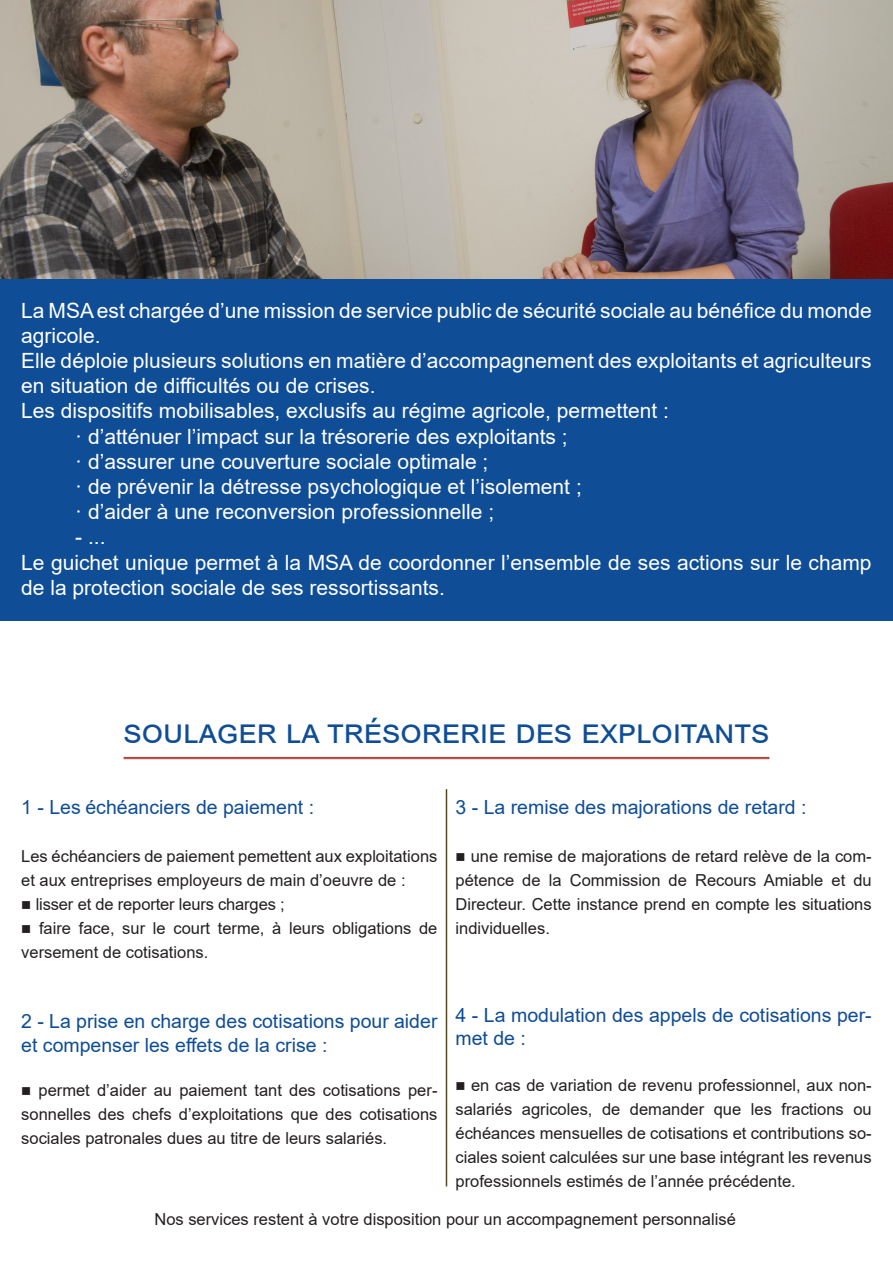
<style>
.page{position:relative;width:893px;height:1263px;background:#fff}
.page>*{position:absolute;margin:0;border:0;box-sizing:border-box;transform-origin:0 0}
.Titre{font:33px "Arial";color:#0f4d96}
.t1{font:21px/25.2px "Arial";color:#fff}
.t2{font:19.5px/23.4px "Arial";color:#0f4d96}
.t3{font:16.5px/24px "Arial";color:#231f20;text-align:justify}
</style>
<div class="page">
<div style="left:0;top:279px;width:893px;height:342px;background:#0f4d96"></div>
<hr style="left:124px;top:757px;width:645px;height:1px;background:#a8362d">
<hr style="left:124px;top:758px;width:645px;height:1px;background:#a8362d">
<img style="left:0;top:0;width:893px;height:279px">
<hr style="left:446px;top:789px;width:1px;height:397px;background:#534920">
<p class="t1" style="left:21px;top:297px;width:852px">La MSA est chargée d’une mission de service public de sécurité sociale au bénéfice du monde agricole.</p>
<p class="t1" style="left:21px;top:348px;width:852px">Elle déploie plusieurs solutions en matière d’accompagnement des exploitants et agriculteurs</p>
<p class="t1" style="left:21px;top:373px;width:356px">en situation de difficultés ou de crises.</p>
<p class="t1" style="left:21px;top:398px;width:649px">Les dispositifs mobilisables, exclusifs au régime agricole, permettent :</p>
<p class="t1" style="left:75px;top:423px;width:494px">· d’atténuer l’impact sur la trésorerie des exploitants ;</p>
<p class="t1" style="left:75px;top:449px;width:415px">· d’assurer une couverture sociale optimale ;</p>
<p class="t1" style="left:75px;top:474px;width:508px">· de prévenir la détresse psychologique et l’isolement ;</p>
<p class="t1" style="left:75px;top:499px;width:421px">· d’aider à une reconversion professionnelle ;</p>
<p class="t1" style="left:75px;top:524px;width:32px">- ...</p>
<p class="t1" style="left:21px;top:549px;width:852px">Le guichet unique permet à la MSA de coordonner l’ensemble de ses actions sur le champ de la protection sociale de ses ressortissants.</p>
<p class="Titre" style="left:124px;top:709px;width:647px">soulager la trésorerie des exploitants</p>
<p class="t2" style="left:21px;top:795px;width:294px">1 - Les échéanciers de paiement :</p>
<p class="t3" style="left:21px;top:844px;width:418px">Les échéanciers de paiement pemettent aux exploitations et aux entreprises employeurs de main d’oeuvre de :</p>
<p class="t3" style="left:21px;top:892px;width:265px">■ lisser et de reporter leurs charges ;</p>
<p class="t3" style="left:21px;top:916px;width:418px">■ faire face, sur le court terme, à leurs obligations de versement de cotisations.</p>
<p class="t2" style="left:455px;top:796px;width:353px">3 - La remise des majorations de retard :</p>
<p class="t3" style="left:455px;top:844px;width:418px">■ une remise de majorations de retard relève de la com&shy;pétence de la Commission de Recours Amiable et du Directeur. Cette instance prend en compte les situations individuelles.</p>
<p class="t2" style="left:21px;top:1010px;width:418px">2 - La prise en charge des cotisations pour aider et compenser les effets de la crise :</p>
<p class="t3" style="left:21px;top:1078px;width:418px">■ permet d’aider au paiement tant des cotisations per&shy;sonnelles des chefs d’exploitations que des cotisations sociales patronales dues au titre de leurs salariés.</p>
<p class="t2" style="left:455px;top:1003px;width:418px">4 - La modulation des appels de cotisations per&shy;met de :</p>
<p class="t3" style="left:455px;top:1073px;width:418px">■ en cas de variation de revenu professionnel, aux non&shy;salariés agricoles, de demander que les fractions ou échéances mensuelles de cotisations et contributions so&shy;ciales soient calculées sur une base intégrant les revenus professionnels estimés de l’année précédente.</p>
<p class="t3" style="left:154px;top:1207px;width:583px">Nos services restent à votre disposition pour un accompagnement personnalisé</p>
</div>
